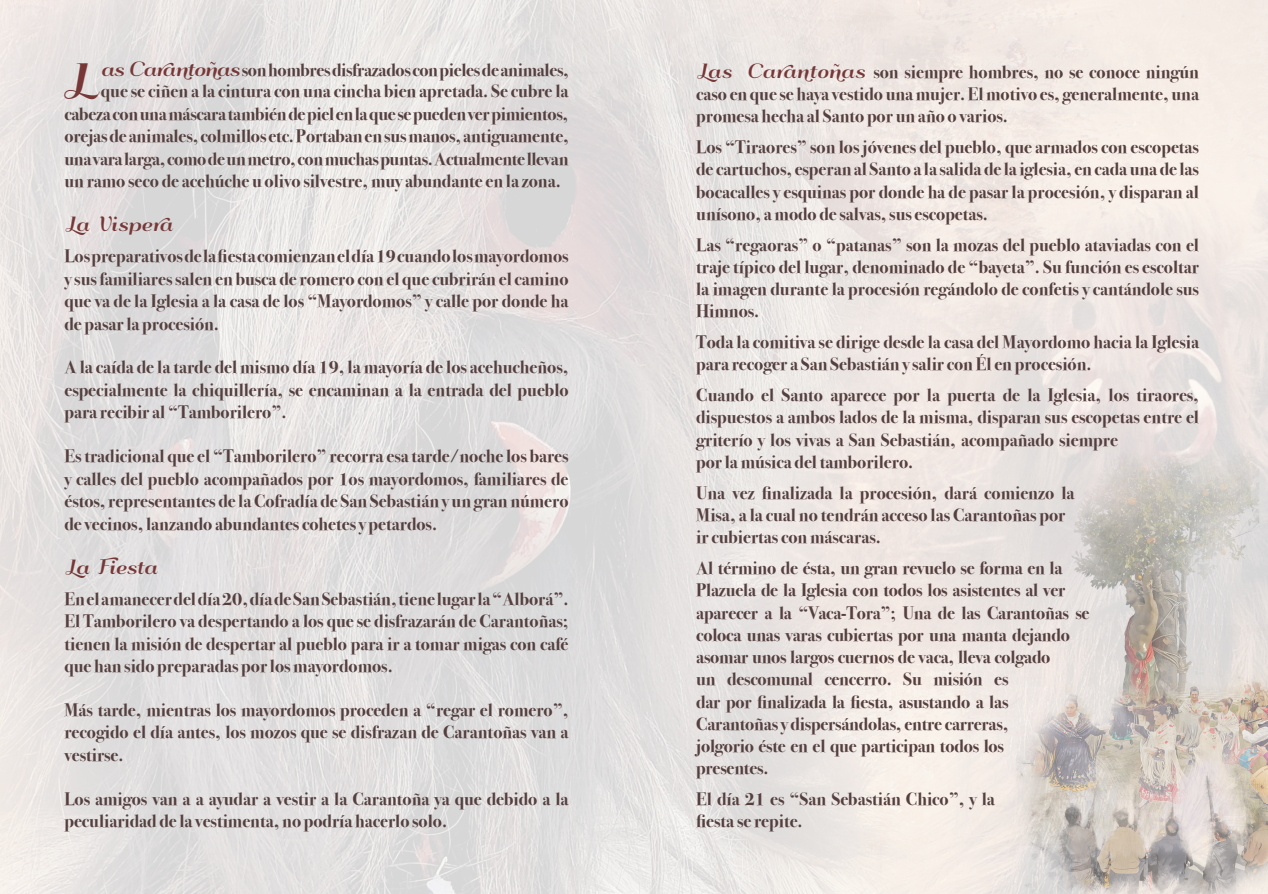
<style>
.page{position:relative;width:1268px;height:894px;background:#fff}
.page>*{position:absolute;margin:0;border:0;box-sizing:border-box;transform-origin:0 0}
.t1{font:42.15px "Qumpellka No 12";color:#773737}
.t2{font:700 18px/22.2px "Bodoni Svty Two ITCTT";color:#55403f;text-align:justify}
.t3{font:18px "Qumpellka No 12";color:#773737}
.s1{font-family:"Qumpellka No 12";font-weight:400;color:#773737}
</style>
<div class="page">
<img style="left:0;top:0;width:1267px;height:893px">
<img style="left:953px;top:431px;width:314px;height:462px">
<svg style="left:1262px;top:889px;width:6px;height:5px"></svg>
<p class="t1" style="left:61px;top:49px;width:28px">L</p>
<p class="t2" style="left:101px;top:57px;width:469px"><span class="s1">as Carantoñas</span>son hombres disfrazados con pieles de animales,</p>
<p class="t2" style="left:101px;top:78px;width:469px">que se ciñen a la cintura con una cincha bien apretada. Se cubre la</p>
<p class="t2" style="left:64px;top:101px;width:505px">cabeza con una máscara también de piel en la que se pueden ver pimientos,</p>
<p class="t2" style="left:64px;top:123px;width:506px">orejas de animales, colmillos etc. Portaban en sus manos, antiguamente,</p>
<p class="t2" style="left:64px;top:146px;width:505px">una vara larga, como de un metro, con muchas puntas. Actualmente llevan</p>
<p class="t2" style="left:64px;top:168px;width:498px">un ramo seco de acehúche u olivo silvestre, muy abundante en la zona.</p>
<p class="t3" style="left:64px;top:210px;width:110px">La Vispera</p>
<p class="t2" style="left:64px;top:243px;width:505px">Los preparativos de la fiesta comienzan el día 19 cuando los mayordomos y sus familiares salen en busca de romero con el que cubrirán el camino que va de la Iglesia a la casa de los “Mayordomos” y calle por donde ha de pasar la procesión.</p>
<p class="t2" style="left:64px;top:354px;width:505px">A la caída de la tarde del mismo día 19, la mayoría de los acehucheños, especialmente la chiquillería, se encaminan a la entrada del pueblo para recibir al “Tamborilero”.</p>
<p class="t2" style="left:64px;top:443px;width:505px">Es tradicional que el “Tamborilero” recorra esa tarde/noche los bares y calles del pueblo acompañados por 1os mayordomos, familiares de éstos, representantes de la Cofradía de San Sebastián y un gran número de vecinos, lanzando abundantes cohetes y petardos.</p>
<p class="t3" style="left:64px;top:553px;width:95px">La Fiesta</p>
<p class="t2" style="left:64px;top:585px;width:505px">En el amanecer del día 20, día de San Sebastián, tiene lugar la “Alborá”.<br>El Tamborilero va despertando a los que se disfrazarán de Carantoñas; tienen la misión de despertar al pueblo para ir a tomar migas con café que han sido preparadas por los mayordomos.</p>
<p class="t2" style="left:64px;top:696px;width:505px">Más tarde, mientras los mayordomos proceden a “regar el romero”, recogido el día antes, los mozos que se disfrazan de Carantoñas van a vestirse.</p>
<p class="t2" style="left:64px;top:785px;width:505px">Los amigos van a a ayudar a vestir a la Carantoña ya que debido a la peculiaridad de la vestimenta, no podría hacerlo solo.</p>
<p class="t2" style="left:696px;top:59px;width:504px"><span class="s1">Las Carantoñas</span> son siempre hombres, no se conoce ningún caso en que se haya vestido una mujer. El motivo es, generalmente, una promesa hecha al Santo por un año o varios.</p>
<p class="t2" style="left:696px;top:134px;width:504px">Los “Tiraores” son los jóvenes del pueblo, que armados con escopetas de cartuchos, esperan al Santo a la salida de la iglesia, en cada una de las bocacalles y esquinas por donde ha de pasar la procesión, y disparan al unísono, a modo de salvas, sus escopetas.</p>
<p class="t2" style="left:696px;top:232px;width:504px">Las “regaoras” o “patanas” son la mozas del pueblo ataviadas con el traje típico del lugar, denominado de “bayeta”. Su función es escoltar la imagen durante la procesión regándolo de confetis y cantándole sus Himnos.</p>
<p class="t2" style="left:696px;top:329px;width:504px">Toda la comitiva se dirige desde la casa del Mayordomo hacia la Iglesia para recoger a San Sebastián y salir con Él en procesión.</p>
<p class="t2" style="left:696px;top:382px;width:504px;text-align:left">Cuando el Santo aparece por la puerta de la Iglesia, los tiraores, dispuestos a ambos lados de la misma, disparan sus escopetas entre el griterío y los vivas a San Sebastián, acompañado siempre<br>por la música del tamborilero.</p>
<p class="t2" style="left:696px;top:479px;width:380px;text-align:left">Una vez finalizada la procesión, dará comienzo la<br>Misa, a la cual no tendrán acceso las Carantoñas por ir cubiertas con máscaras.</p>
<p class="t2" style="left:696px;top:555px;width:395px;text-align:left">Al término de ésta, un gran revuelo se forma en la Plazuela de la Iglesia con todos los asistentes al ver aparecer a la “Vaca-Tora”; Una de las Carantoñas se coloca unas varas cubiertas por una manta dejando asomar unos largos cuernos de vaca, lleva colgado<br>un descomunal cencerro. Su misión es<br>dar por finalizada la fiesta, asustando a las Carantoñas y dispersándolas, entre carreras,<br>jolgorio éste en el que participan todos los<br>presentes.</p>
<p class="t2" style="left:696px;top:786px;width:300px">El día 21 es “San Sebastián Chico”, y la fiesta se repite.</p>
</div>
